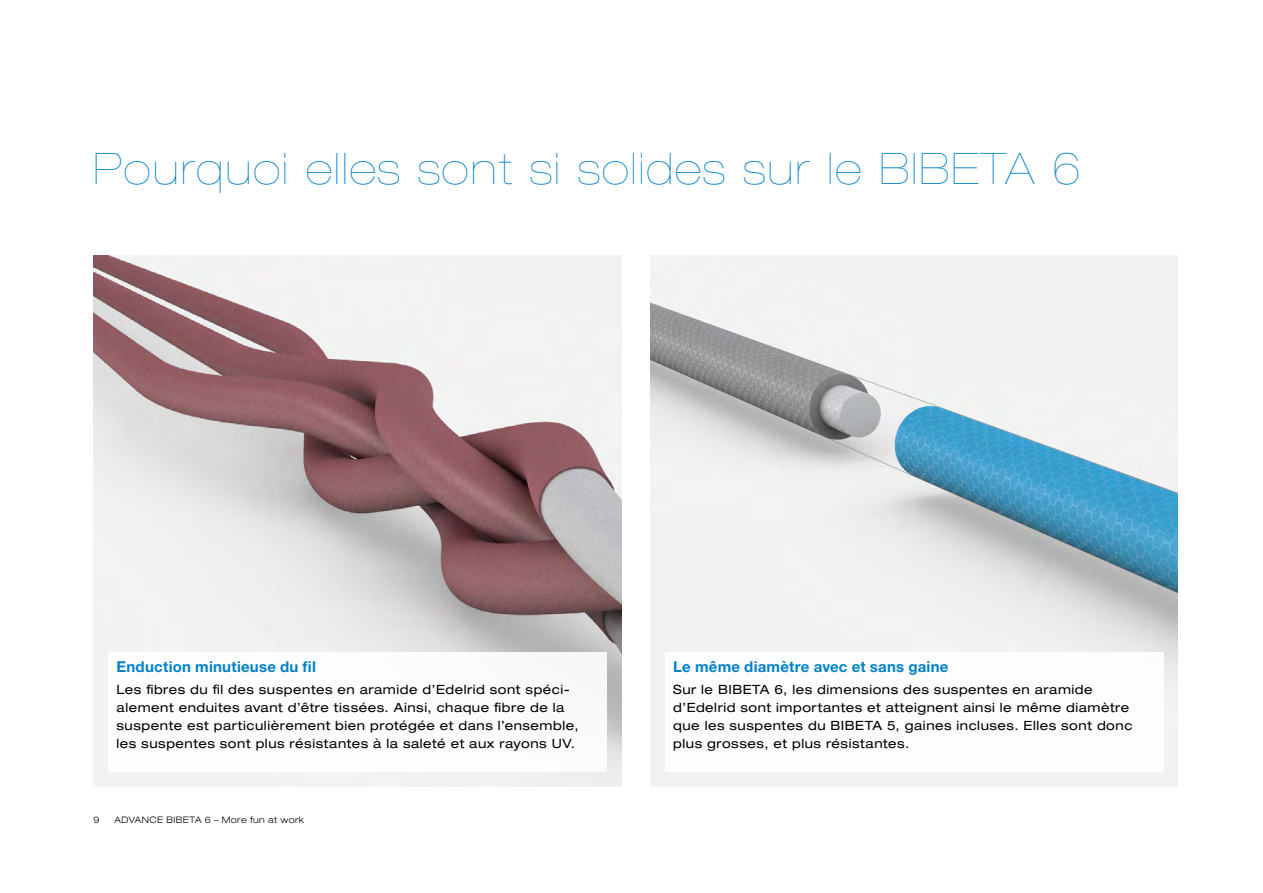
<style>
.page{position:relative;width:1263px;height:893px;background:#fff}
.page>*{position:absolute;margin:0;border:0;box-sizing:border-box;transform-origin:0 0}
.head_1_DE{font:200 expanded 43.5px "Helvetica Neue LT Pro";letter-spacing:.05em;color:#0081c9}
.head_2__auch_tabelle{font:700 15px "Helvetica Neue LT Pro";letter-spacing:.015em;color:#0081c9}
.text_1_legende_bild{font:expanded 12.75px/18px "Helvetica Neue LT Pro";letter-spacing:.04em;color:#000}
.t1{font:300 expanded 9px "Helvetica Neue LT Pro";letter-spacing:.04em;color:#000}
</style>
<div class="page">
<img style="left:650px;top:255px;width:528px;height:532px">
<img style="left:94px;top:255px;width:527px;height:532px">
<div style="left:665px;top:652px;width:498px;height:120px;background:#fff"></div>
<div style="left:108px;top:652px;width:499px;height:120px;background:#fff"></div>
<hr style="left:108px;top:892px;width:432px;height:1px;background:#e6007d">
<p class="head_1_DE" style="left:94px;top:143px;width:988px">Pourquoi elles sont si solides sur le BIBETA 6</p>
<p class="head_2__auch_tabelle" style="left:117px;top:657px;width:201px">Enduction minutieuse du fil</p>
<p class="text_1_legende_bild" style="left:117px;top:680px;width:464px">Les fibres du fil des suspentes en aramide d’Edelrid sont spéci&shy;alement enduites avant d’être tissées. Ainsi, chaque fibre de la suspente est particulièrement bien protégée et dans l’ensemble, les suspentes sont plus résistantes à la saleté et aux rayons UV.</p>
<p class="t1" style="left:94px;top:814px;width:8px">9</p>
<p class="t1" style="left:115px;top:814px;width:191px">ADVANCE BIBETA 6 – More fun at work</p>
<p class="head_2__auch_tabelle" style="left:673px;top:657px;width:277px">Le même diamètre avec et sans gaine</p>
<p class="text_1_legende_bild" style="left:673px;top:680px;width:461px">Sur le BIBETA 6, les dimensions des suspentes en aramide d’Edelrid sont importantes et atteignent ainsi le même diamètre que les suspentes du BIBETA 5, gaines incluses. Elles sont donc plus grosses, et plus résistantes.</p>
</div>
